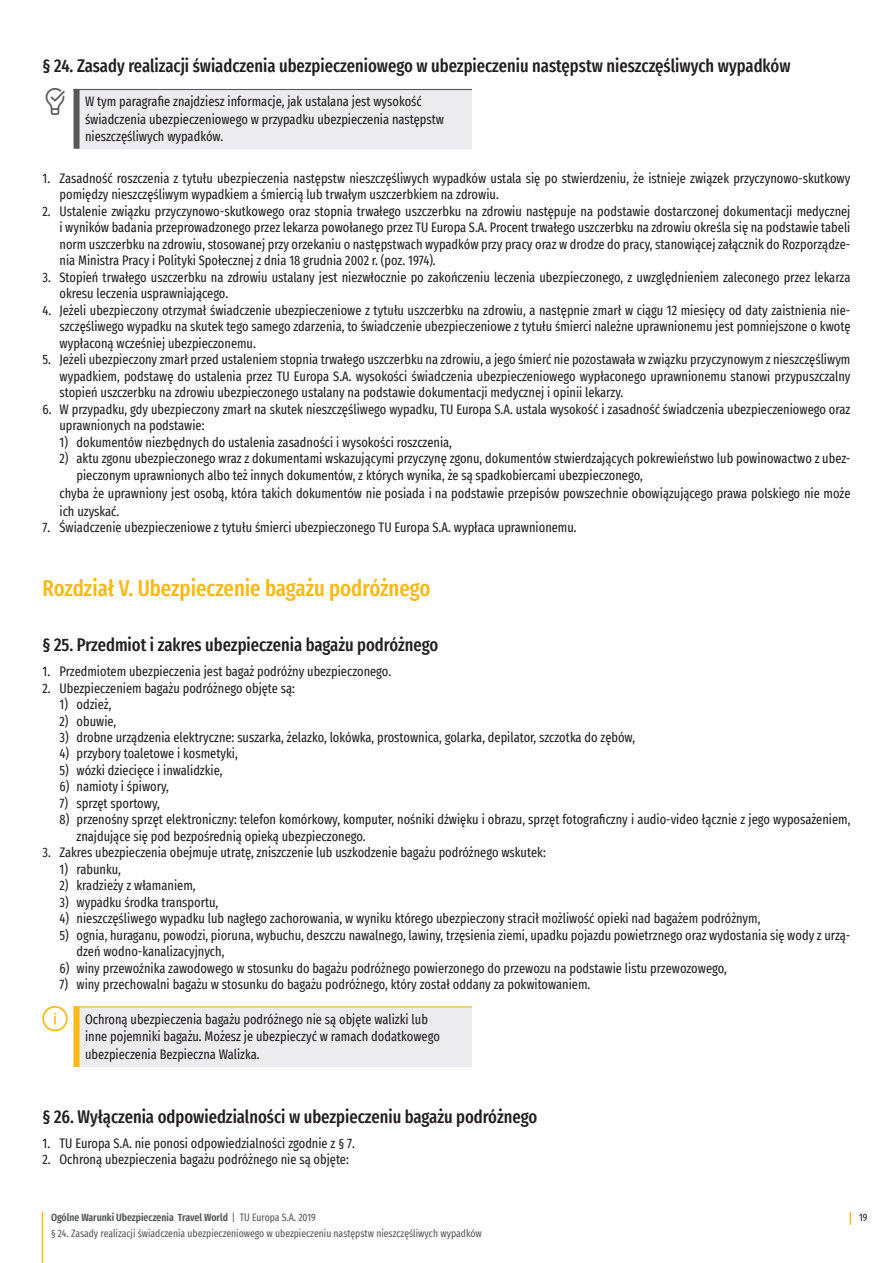
<style>
.page{position:relative;width:893px;height:1263px;background:#fff}
.page>*{position:absolute;margin:0;border:0;box-sizing:border-box;transform-origin:0 0}
.t1{font:500 extra-condensed 22.5px "Fira Sans";color:#fcb814}
.t2{font:500 extra-condensed 18px "Fira Sans";color:#231f20}
.t3{font:extra-condensed 13.5px/16.5px "Fira Sans";color:#231f20}
.t4{font:extra-condensed 10.5px "Fira Sans";color:#57585a}
.t5{font:600 extra-condensed 10.5px "Fira Sans";color:#57585a}
.t6{font:extra-condensed 10.5px "Fira Sans";color:#231f20}
.s1{font-family:"Segoe MDL2 Assets";font-stretch:normal;font-size:27px;color:#57585a}
.s2{font-weight:400}
</style>
<div class="page">
<svg style="left:850px;top:1212px;width:1px;height:13px"></svg>
<hr style="left:42px;top:1212px;width:1px;height:51px;background:#fcb814">
<div style="left:77px;top:89px;width:395px;height:60px;background:#ececee"></div>
<div style="left:74px;top:89px;width:6px;height:60px;background:#57585a"></div>
<hr style="left:74px;top:89px;width:398px;height:1px;background:#57585a">
<div style="left:77px;top:1007px;width:395px;height:60px;background:#ececee"></div>
<div style="left:74px;top:1006px;width:6px;height:61px;background:#fcb814"></div>
<hr style="left:74px;top:1006px;width:398px;height:1px;background:#fcb814">
<h2 class="t2" style="left:43px;top:51px;width:750px">§ 24. Zasady realizacji świadczenia ubezpieczeniowego w ubezpieczeniu następstw nieszczęśliwych wypadków</h2>
<p class="t3" style="left:85px;top:93px;width:361px;line-height:17.2px;text-indent:-43px"><span class="s1">˄</span> W tym paragrafie znajdziesz informacje, jak ustalana jest wysokość świadczenia ubezpieczeniowego w przypadku ubezpieczenia następstw nieszczęśliwych wypadków.</p>
<p class="t3" style="left:60px;top:170px;width:792px;text-indent:-17px">1. Zasadność roszczenia z tytułu ubezpieczenia następstw nieszczęśliwych wypadków ustala się po stwierdzeniu, że istnieje związek przyczynowo-skutkowy pomiędzy nieszczęśliwym wypadkiem a śmiercią lub trwałym uszczerbkiem na zdrowiu.</p>
<p class="t3" style="left:60px;top:203px;width:792px;text-align:justify;text-indent:-17px">2. Ustalenie związku przyczynowo-skutkowego oraz stopnia trwałego uszczerbku na zdrowiu następuje na podstawie dostarczonej dokumentacji medycznej i wyników badania przeprowadzonego przez lekarza powołanego przez TU Europa S.A. Procent trwałego uszczerbku na zdrowiu określa się na podstawie tabeli norm uszczerbku na zdrowiu, stosowanej przy orzekaniu o następstwach wypadków przy pracy oraz w drodze do pracy, stanowiącej załącznik do Rozporządze&shy;nia Ministra Pracy i Polityki Społecznej z dnia 18 grudnia 2002 r. (poz. 1974).</p>
<p class="t3" style="left:60px;top:269px;width:792px;text-indent:-17px">3. Stopień trwałego uszczerbku na zdrowiu ustalany jest niezwłocznie po zakończeniu leczenia ubezpieczonego, z uwzględnieniem zaleconego przez lekarza okresu leczenia usprawniającego.</p>
<p class="t3" style="left:60px;top:302px;width:792px;text-align:justify;text-indent:-17px">4. Jeżeli ubezpieczony otrzymał świadczenie ubezpieczeniowe z tytułu uszczerbku na zdrowiu, a następnie zmarł w ciągu 12 miesięcy od daty zaistnienia nie&shy;szczęśliwego wypadku na skutek tego samego zdarzenia, to świadczenie ubezpieczeniowe z tytułu śmierci należne uprawnionemu jest pomniejszone o kwotę wypłaconą wcześniej ubezpieczonemu.</p>
<p class="t3" style="left:60px;top:351px;width:792px;text-align:justify;text-indent:-17px">5. Jeżeli ubezpieczony zmarł przed ustaleniem stopnia trwałego uszczerbku na zdrowiu, a jego śmierć nie pozostawała w związku przyczynowym z nieszczęśliwym wypadkiem, podstawę do ustalenia przez TU Europa S.A. wysokości świadczenia ubezpieczeniowego wypłaconego uprawnionemu stanowi przypuszczalny stopień uszczerbku na zdrowiu ubezpieczonego ustalany na podstawie dokumentacji medycznej i opinii lekarzy.</p>
<p class="t3" style="left:60px;top:401px;width:792px;text-indent:-17px">6. W przypadku, gdy ubezpieczony zmarł na skutek nieszczęśliwego wypadku, TU Europa S.A. ustala wysokość i zasadność świadczenia ubezpieczeniowego oraz uprawnionych na podstawie:</p>
<p class="t3" style="left:60px;top:434px;width:394px">1) dokumentów niezbędnych do ustalenia zasadności i wysokości roszczenia,</p>
<p class="t3" style="left:77px;top:450px;width:775px;text-indent:-17px">2) aktu zgonu ubezpieczonego wraz z dokumentami wskazującymi przyczynę zgonu, dokumentów stwierdzających pokrewieństwo lub powinowactwo z ubez&shy;pieczonym uprawnionych albo też innych dokumentów, z których wynika, że są spadkobiercami ubezpieczonego,</p>
<p class="t3" style="left:60px;top:484px;width:792px;line-height:18px">chyba że uprawniony jest osobą, która takich dokumentów nie posiada i na podstawie przepisów powszechnie obowiązującego prawa polskiego nie może ich uzyskać.</p>
<p class="t3" style="left:43px;top:519px;width:536px">7. Świadczenie ubezpieczeniowe z tytułu śmierci ubezpieczonego TU Europa S.A. wypłaca uprawnionemu.</p>
<h1 class="t1" style="left:43px;top:570px;width:389px">Rozdział V. Ubezpieczenie bagażu podróżnego</h1>
<h2 class="t2" style="left:43px;top:630px;width:397px">§ 25. Przedmiot i zakres ubezpieczenia bagażu podróżnego</h2>
<p class="t3" style="left:43px;top:663px;width:350px">1. Przedmiotem ubezpieczenia jest bagaż podróżny ubezpieczonego.</p>
<p class="t3" style="left:43px;top:679px;width:254px">2. Ubezpieczeniem bagażu podróżnego objęte są:</p>
<p class="t3" style="left:60px;top:696px;width:53px">1) odzież,</p>
<p class="t3" style="left:60px;top:712px;width:58px">2) obuwie,</p>
<p class="t3" style="left:60px;top:729px;width:577px">3) drobne urządzenia elektryczne: suszarka, żelazko, lokówka, prostownica, golarka, depilator, szczotka do zębów,</p>
<p class="t3" style="left:60px;top:745px;width:180px">4) przybory toaletowe i kosmetyki,</p>
<p class="t3" style="left:60px;top:762px;width:165px">5) wózki dziecięce i inwalidzkie,</p>
<p class="t3" style="left:60px;top:778px;width:111px">6) namioty i śpiwory,</p>
<p class="t3" style="left:60px;top:795px;width:102px">7) sprzęt sportowy,</p>
<p class="t3" style="left:77px;top:811px;width:775px;text-indent:-17px">8) przenośny sprzęt elektroniczny: telefon komórkowy, komputer, nośniki dźwięku i obrazu, sprzęt fotograficzny i audio-video łącznie z jego wyposażeniem, znajdujące się pod bezpośrednią opieką ubezpieczonego.</p>
<p class="t3" style="left:43px;top:844px;width:505px">3. Zakres ubezpieczenia obejmuje utratę, zniszczenie lub uszkodzenie bagażu podróżnego wskutek:</p>
<p class="t3" style="left:60px;top:861px;width:63px">1) rabunku,</p>
<p class="t3" style="left:60px;top:877px;width:138px">2) kradzieży z włamaniem,</p>
<p class="t3" style="left:60px;top:894px;width:160px">3) wypadku środka transportu,</p>
<p class="t3" style="left:60px;top:910px;width:702px">4) nieszczęśliwego wypadku lub nagłego zachorowania, w wyniku którego ubezpieczony stracił możliwość opieki nad bagażem podróżnym,</p>
<p class="t3" style="left:77px;top:927px;width:775px;text-indent:-17px">5) ognia, huraganu, powodzi, pioruna, wybuchu, deszczu nawalnego, lawiny, trzęsienia ziemi, upadku pojazdu powietrznego oraz wydostania się wody z urzą&shy;dzeń wodno-kanalizacyjnych,</p>
<p class="t3" style="left:60px;top:960px;width:669px">6) winy przewoźnika zawodowego w stosunku do bagażu podróżnego powierzonego do przewozu na podstawie listu przewozowego,</p>
<p class="t3" style="left:60px;top:976px;width:532px">7) winy przechowalni bagażu w stosunku do bagażu podróżnego, który został oddany za pokwitowaniem.</p>
<p class="t3" style="left:85px;top:1010px;width:356px;line-height:17.5px">Ochroną ubezpieczenia bagażu podróżnego nie są objęte walizki lub inne pojemniki bagażu. Możesz je ubezpieczyć w ramach dodatkowego ubezpieczenia Bezpieczna Walizka.</p>
<h2 class="t2" style="left:43px;top:1102px;width:496px">§ 26. Wyłączenia odpowiedzialności w ubezpieczeniu bagażu podróżnego</h2>
<p class="t3" style="left:43px;top:1134px;width:314px">1. TU Europa S.A. nie ponosi odpowiedzialności zgodnie z § 7.</p>
<p class="t3" style="left:43px;top:1151px;width:308px">2. Ochroną ubezpieczenia bagażu podróżnego nie są objęte:</p>
<p class="t5" style="left:51px;top:1209px;width:266px">Ogólne Warunki Ubezpieczenia Travel World <span class="s2">| TU Europa S.A. 2019</span></p>
<p class="t6" style="left:859px;top:1210px;width:10px">19</p>
<p class="t4" style="left:51px;top:1225px;width:432px">§ 24. Zasady realizacji świadczenia ubezpieczeniowego w ubezpieczeniu następstw nieszczęśliwych wypadków</p>
</div>
